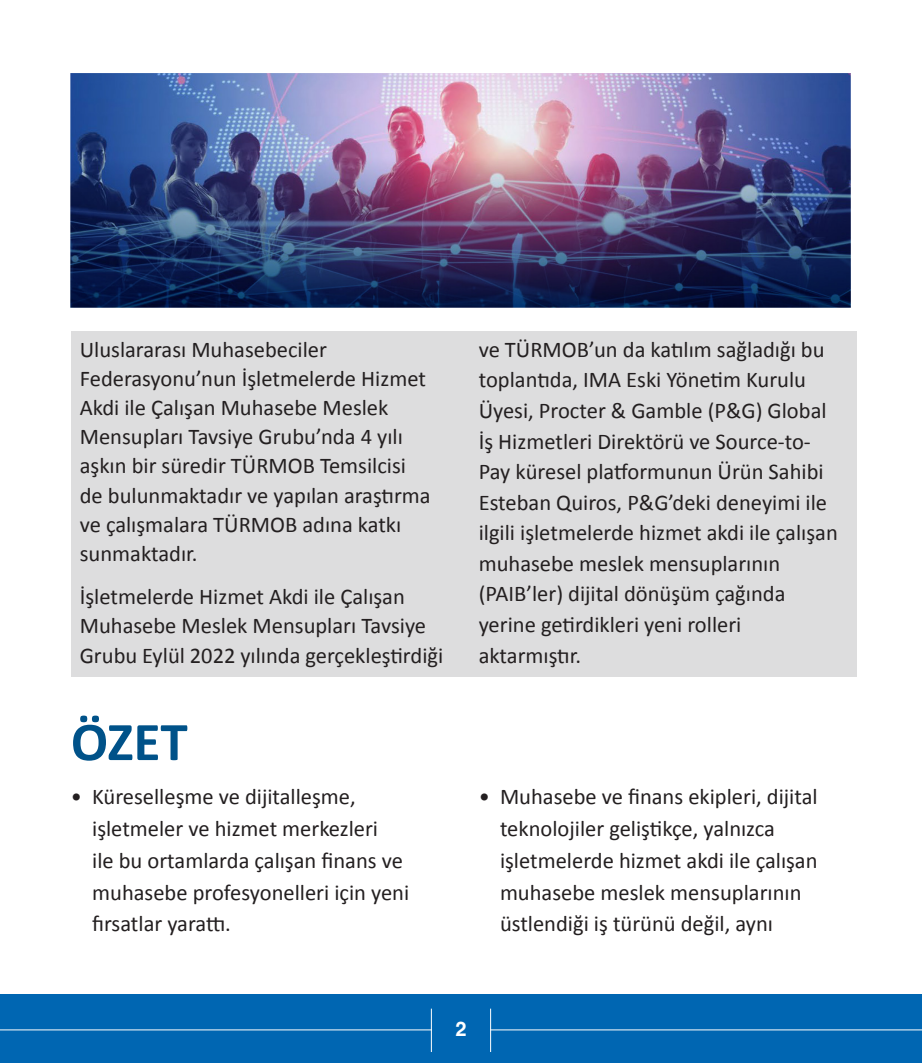
<style>
.page{position:relative;width:922px;height:1063px;background:#fff}
.page>*{position:absolute;margin:0;border:0;box-sizing:border-box;transform-origin:0 0}
.Table_Paragraph{font:700 55px "Calibri";color:#005289}
.Table_Paragraph-2{font:22.5px/30.6px "Calibri";color:#231f20}
.t1{font:700 20px "Helvetica";color:#fff}
</style>
<div class="page">
<div style="left:0;top:994px;width:921px;height:69px;background:#0066b2"></div>
<hr style="left:0;top:1030px;width:432px;height:1px;background:#fff">
<hr style="left:490px;top:1030px;width:431px;height:1px;background:#fff">
<hr style="left:431px;top:1009px;width:1px;height:43px;background:#fff">
<hr style="left:490px;top:1009px;width:1px;height:43px;background:#fff">
<div style="left:71px;top:331px;width:785px;height:346px;background:#ddddde"></div>
<img style="left:71px;top:73px;width:779px;height:234px">
<p class="Table_Paragraph-2" style="left:80px;top:335px;width:352px;line-height:29.1px">Uluslararası Muhasebeciler<br>Federasyonu’nun İşletmelerde Hizmet<br>Akdi ile Çalışan Muhasebe Meslek<br>Mensupları Tavsiye Grubu’nda 4 yılı aşkın bir süredir TÜRMOB Temsilcisi de bulunmaktadır ve yapılan araştırma ve çalışmalara TÜRMOB adına katkı sunmaktadır.</p>
<p class="Table_Paragraph-2" style="left:80px;top:582px;width:365px;line-height:29.1px">İşletmelerde Hizmet Akdi ile Çalışan<br>Muhasebe Meslek Mensupları Tavsiye<br>Grubu Eylül 2022 yılında gerçekleştirdiği</p>
<p class="Table_Paragraph" style="left:71px;top:707px;width:118px">ÖZET</p>
<p class="Table_Paragraph-2" style="left:92px;top:781px;width:318px;line-height:31.8px;text-indent:-21px">• Küreselleşme ve dijitalleşme, işletmeler ve hizmet merkezleri<br>ile bu ortamlarda çalışan finans ve muhasebe profesyonelleri için yeni fırsatlar yarattı.</p>
<p class="Table_Paragraph-2" style="left:478px;top:334px;width:360px">ve TÜRMOB’un da katılım sağladığı bu toplantıda, IMA Eski Yönetim Kurulu Üyesi, Procter &amp; Gamble (P&amp;G) Global İş Hizmetleri Direktörü ve Source-to-Pay küresel platformunun Ürün Sahibi Esteban Quiros, P&amp;G’deki deneyimi ile ilgili işletmelerde hizmet akdi ile çalışan muhasebe meslek mensuplarının (PAIB’ler) dijital dönüşüm çağında yerine getirdikleri yeni rolleri aktarmıştır.</p>
<p class="Table_Paragraph-2" style="left:500px;top:781px;width:319px;line-height:31.8px;text-indent:-21px">• Muhasebe ve finans ekipleri, dijital teknolojiler geliştikçe, yalnızca işletmelerde hizmet akdi ile çalışan muhasebe meslek mensuplarının üstlendiği iş türünü değil, aynı</p>
<p class="t1" style="left:455px;top:1017px;width:13px">2</p>
</div>
